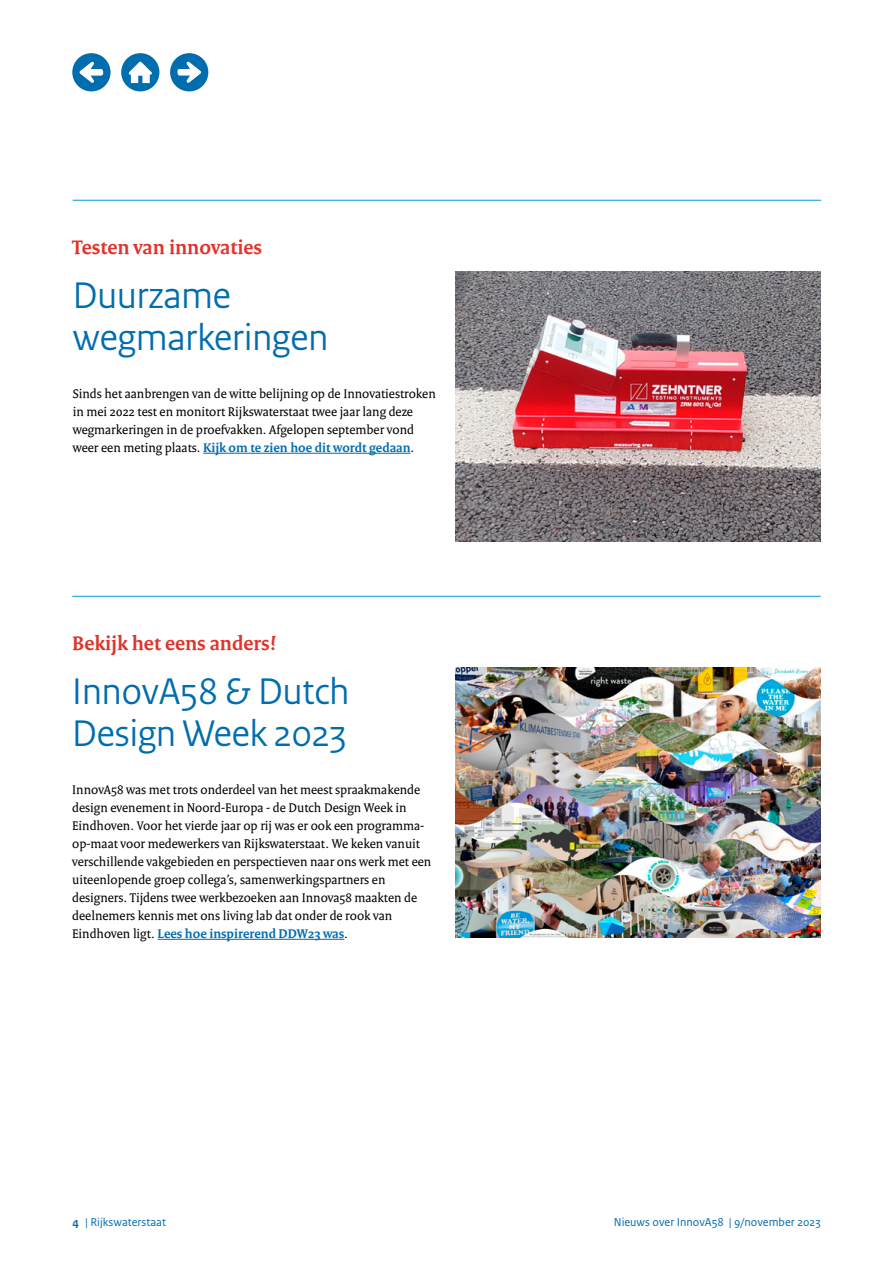
<style>
.page{position:relative;width:893px;height:1263px;background:#fff}
.page>*{position:absolute;margin:0;border:0;box-sizing:border-box;transform-origin:0 0}
.H2_Kop{font:39px/42px "Rijksoverheid Sans Heading";color:#006daf}
.H2-bovenkop{font:700 21px "Rijksoverheid Serif";color:#e0332b}
.P_Broodtekst{font:13.5px/18px "Rijksoverheid Serif";color:#000}
.t1{font:12px "Rijksoverheid Sans Text";color:#006daf}
.s1{font-weight:700;color:#006daf}
.s2{font-weight:700}
</style>
<div class="page">
<hr style="left:158px;top:939px;width:186px;height:1px;background:#006daf">
<hr style="left:203px;top:453px;width:208px;height:1px;background:#006daf">
<hr style="left:72px;top:596px;width:749px;height:1px;background:#009ede">
<hr style="left:73px;top:200px;width:748px;height:1px;background:#009ede">
<img style="left:455px;top:272px;width:366px;height:270px">
<img style="left:455px;top:667px;width:366px;height:270px">
<div style="left:170px;top:53px;width:38px;height:38px;background:#006daf;border-radius:50%"></div>
<svg style="left:177px;top:62px;width:24px;height:21px"></svg>
<div style="left:72px;top:53px;width:39px;height:38px;background:#006daf;border-radius:50%"></div>
<svg style="left:80px;top:62px;width:23px;height:21px"></svg>
<div style="left:121px;top:53px;width:38px;height:38px;background:#006daf;border-radius:50%"></div>
<svg style="left:129px;top:62px;width:23px;height:21px"></svg>
<h2 class="H2-bovenkop" style="left:72px;top:234px;width:191px">Testen van innovaties</h2>
<h2 class="H2_Kop" style="left:73px;top:275px;width:257px">Duurzame wegmarkeringen</h2>
<p class="P_Broodtekst" style="left:73px;top:384px;width:365px">Sinds het aanbrengen van de witte belijning op de Innovatiestroken in mei 2022 test en monitort Rijkswaterstaat twee jaar lang deze wegmarkeringen in de proefvakken. Afgelopen september vond weer een meting plaats. <span class="s1">Kijk om te zien hoe dit wordt gedaan</span>.</p>
<h2 class="H2-bovenkop" style="left:72px;top:630px;width:206px">Bekijk het eens anders!</h2>
<h2 class="H2_Kop" style="left:72px;top:671px;width:278px">InnovA58 &amp; Dutch<br>Design Week 2023</h2>
<p class="P_Broodtekst" style="left:72px;top:780px;width:361px">InnovA58 was met trots onderdeel van het meest spraakmakende design evenement in Noord-Europa - de Dutch Design Week in Eindhoven. Voor het vierde jaar op rij was er ook een programma&shy;op-maat voor medewerkers van Rijkswaterstaat. We keken vanuit verschillende vakgebieden en perspectieven naar ons werk met een uiteenlopende groep collega’s, samenwerkingspartners en designers. Tijdens twee werkbezoeken aan Innova58 maakten de deelnemers kennis met ons living lab dat onder de rook van Eindhoven ligt. <span class="s1">Lees hoe inspirerend DDW23 was</span>.</p>
<p class="t1" style="left:73px;top:1215px;width:95px"><span class="s2">4</span> | Rijkswaterstaat</p>
<p class="t1" style="left:614px;top:1215px;width:208px">Nieuws over InnovA58 | 9/november 2023</p>
</div>
